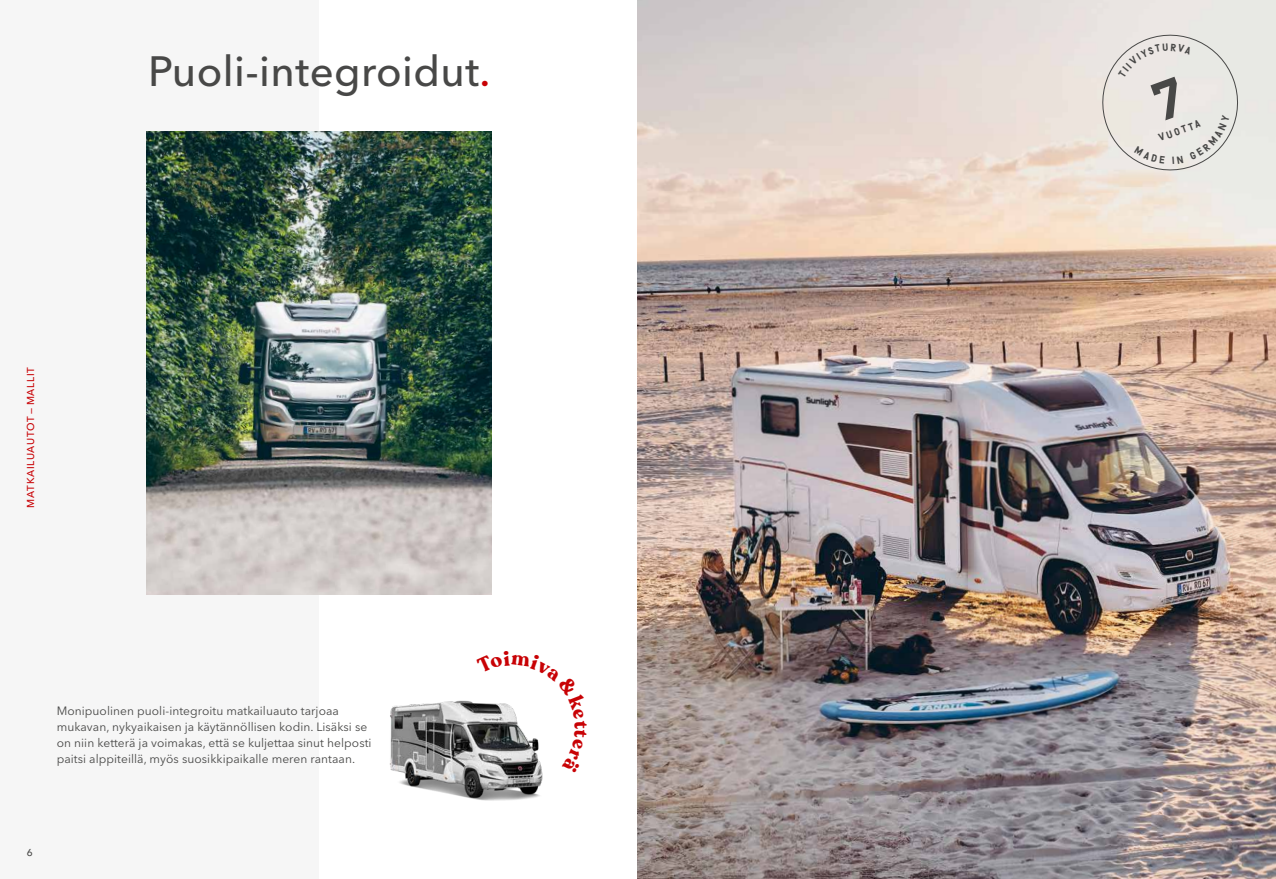
<style>
.page{position:relative;width:1276px;height:879px;background:#fff}
.page>*{position:absolute;margin:0;border:0;box-sizing:border-box;transform-origin:0 0}
.t1{font:500 42px "Avenir Next LT Pro";letter-spacing:.01em;color:#484847}
.t2{font:12px/16px "Avenir Next LT Pro";letter-spacing:.005em;color:#484847}
.t3{font:700 10.4px "Raw";color:#484847}
.t4{font:500 10px "Avenir Next LT Pro";letter-spacing:.07em;color:#c80205}
.t5{font:500 10px "Avenir Next LT Pro";color:#484847}
.s1{color:#c80205}
</style>
<div class="page">
<div style="left:0;top:0;width:319px;height:879px;background:#f6f6f6"></div>
<img style="left:146px;top:132px;width:345px;height:462px">
<img style="left:638px;top:0;width:638px;height:879px">
<img style="left:389px;top:700px;width:154px;height:101px">
<svg style="left:476px;top:700px;width:67px;height:74px"></svg>
<div style="left:1094px;top:27px;width:152px;height:152px;background:#ece8e4"></div>
<h1 class="t1" style="left:148px;top:46px;width:344px">Puoli-integroidut<span class="s1">.</span></h1>
<p class="t4" style="left:25px;top:508px;width:142px;rotate:-90deg">MATKAILUAUTOT — MALLIT</p>
<p class="t2" style="left:57px;top:703px;width:316px">Monipuolinen puoli-integroitu matkailuauto tarjoaa mukavan, nykyaikaisen ja käytännöllisen kodin. Lisäksi se on niin ketterä ja voimakas, että se kuljettaa sinut helposti paitsi alppiteillä, myös suosikkipaikalle meren rantaan.</p>
<p class="t5" style="left:27px;top:846px;width:7px">6</p>
<p class="t3" style="left:1156px;top:131px;width:45px;rotate:-20deg">VUOTTA</p>
</div>
